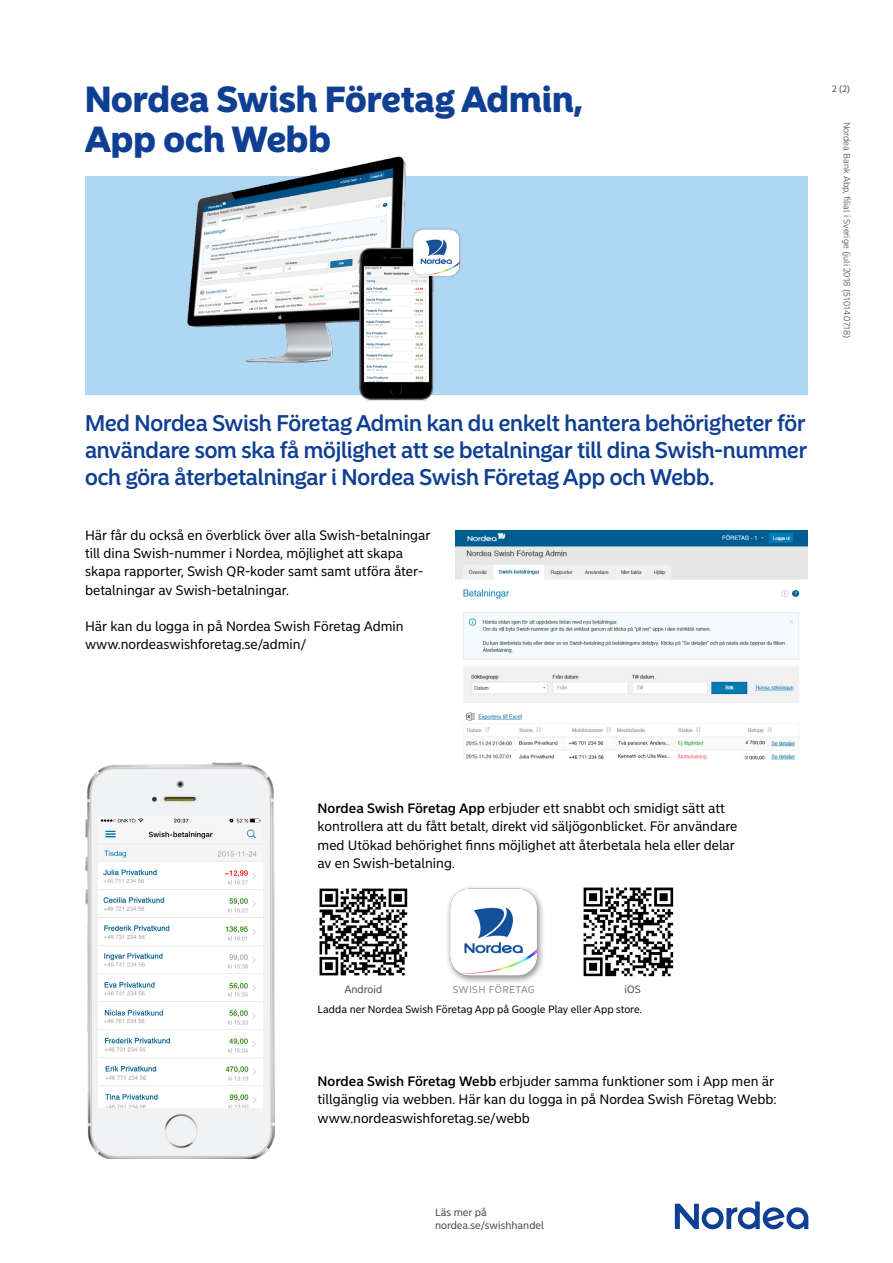
<style>
.page{position:relative;width:893px;height:1263px;background:#fff}
.page>*{position:absolute;margin:0;border:0;box-sizing:border-box;transform-origin:0 0}
.t1{font:900 36px/39.6px "Nordea Sans Large";color:#0f3f93}
.t2{font:500 22.5px/27px "Nordea Sans Large";letter-spacing:-.005em;color:#0f3f93;text-align:justify}
.t3{font:13.5px/18.1px "Nordea Sans Small";color:#000}
.t4{font:10.5px "Nordea Sans Small";color:#000}
.t5{font:10.5px/12.6px "Nordea Sans Small";color:#484847}
.t6{font:9.9px "Nordea Sans Small";letter-spacing:.04em;color:#878887}
.t7{font:300 9px "Nordea Sans Small";color:#484847}
.t8{font:9px "Nordea Sans Small";color:#484847}
.s1{font-weight:500}
</style>
<div class="page">
<img style="left:319px;top:888px;width:89px;height:88px">
<img style="left:583px;top:887px;width:91px;height:90px">
<img style="left:447px;top:887px;width:96px;height:96px">
<div style="left:85px;top:176px;width:723px;height:218px;background:#afd7f4"></div>
<img style="left:164px;top:156px;width:318px;height:245px">
<img style="left:455px;top:530px;width:353px;height:230px">
<img style="left:85px;top:762px;width:190px;height:397px">
<img style="left:99px;top:817px;width:163px;height:290px">
<svg style="left:675px;top:1201px;width:133px;height:28px"></svg>
<h1 class="t1" style="left:85px;top:80px;width:500px">Nordea Swish Företag Admin,<br>App och Webb</h1>
<p class="t8" style="left:832px;top:83px;width:20px">2 (2)</p>
<p class="t7" style="left:852px;top:122px;width:219px;rotate:90deg">Nordea Bank Abp, filial i Sverige (juli 2018 (51014.07.18)</p>
<h2 class="t2" style="left:85px;top:410px;width:723px">Med Nordea Swish Företag Admin kan du enkelt hantera behörigheter för användare som ska få möjlighet att se betalningar till dina Swish-nummer och göra återbetalningar i Nordea Swish Företag App och Webb.</h2>
<p class="t3" style="left:85px;top:526px;width:347px">Här får du också en överblick över alla Swish-betalningar till dina Swish-nummer i Nordea, möjlighet att skapa skapa rapporter, Swish QR-koder samt samt utföra åter&shy;betalningar av Swish-betalningar.</p>
<p class="t3" style="left:85px;top:617px;width:320px">Här kan du logga in på Nordea Swish Företag Admin www.nordeaswishforetag.se/admin/</p>
<p class="t3" style="left:318px;top:799px;width:421px"><span class="s1">Nordea Swish Företag App</span> erbjuder ett snabbt och smidigt sätt att kontrollera att du fått betalt, direkt vid säljögonblicket. För användare med Utökad behörighet finns möjlighet att återbetala hela eller delar av en Swish-betalning.</p>
<p class="t6" style="left:453px;top:983px;width:83px">SWISH FÖRETAG</p>
<p class="t5" style="left:344px;top:983px;width:39px">Android</p>
<p class="t5" style="left:625px;top:983px;width:18px">iOS</p>
<p class="t4" style="left:318px;top:1003px;width:326px">Ladda ner Nordea Swish Företag App på Google Play eller App store.</p>
<p class="t3" style="left:318px;top:1072px;width:461px"><span class="s1">Nordea Swish Företag Webb</span> erbjuder samma funktioner som i App men är tillgänglig via webben. Här kan du logga in på Nordea Swish Företag Webb: www.nordeaswishforetag.se/webb</p>
<p class="t5" style="left:435px;top:1206px;width:110px">Läs mer på nordea.se/swishhandel</p>
</div>
